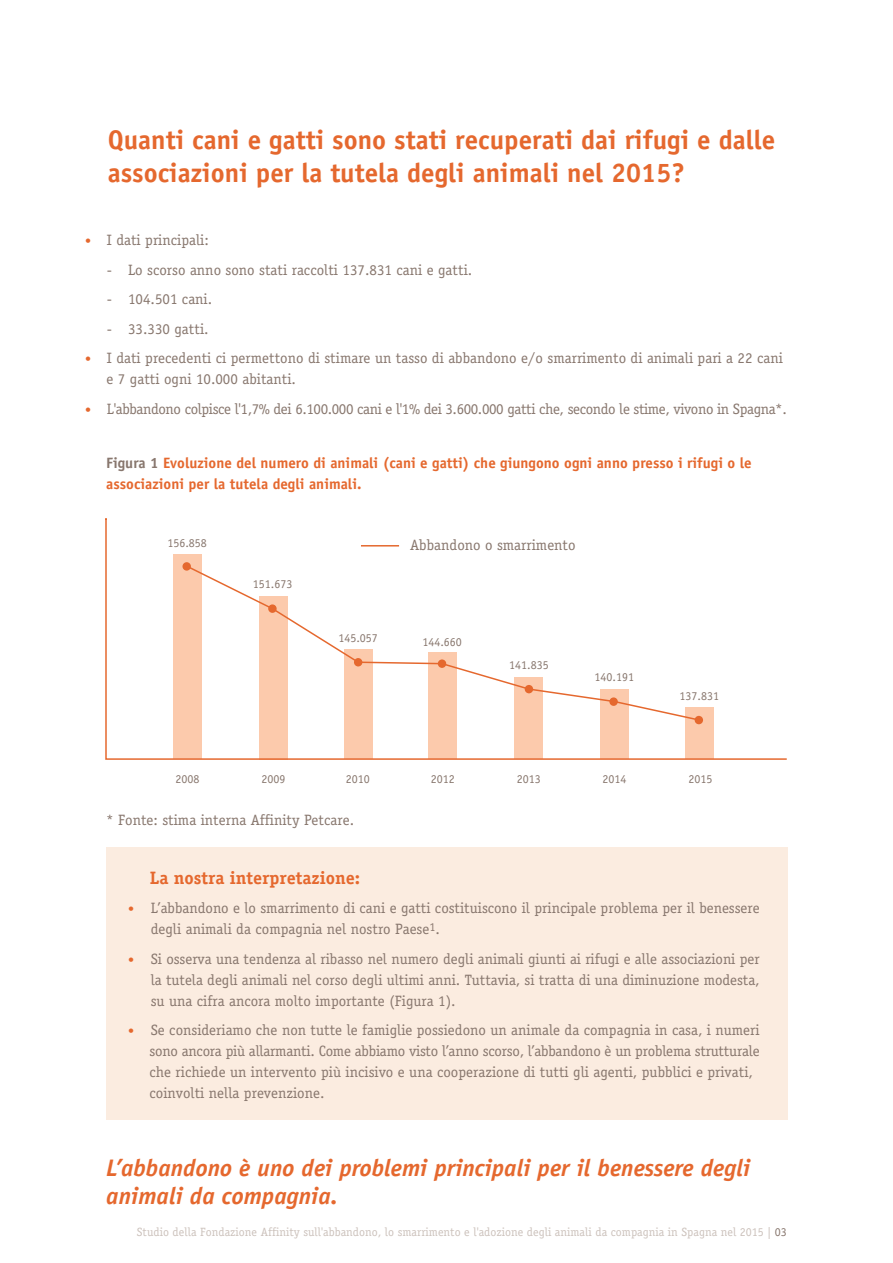
<style>
.page{position:relative;width:893px;height:1263px;background:#fff}
.page>*{position:absolute;margin:0;border:0;box-sizing:border-box;transform-origin:0 0}
.t1{font:700 27px/32.4px "Officina Sans Std";color:#e5682e}
.t2{font:italic 700 24px/28.8px "Officina Sans Std";color:#e5682e}
.t3{font:700 18px "Officina Serif Std";color:#e5682e}
.t4{font:15px/21px "Officina Serif Std";color:#88776e}
.t5{font:700 15px/21px "Officina Sans Std";color:#e5682e}
.t6{font:15px "Officina Serif Std";letter-spacing:-.025em;color:#88776e}
.t7{font:12px "Officina Serif Std";color:#ccc2bc}
.t8{font:12px "Officina Serif Std";color:#88776e}
.s1{font-size:12px;color:#e5682e}
.s2{color:#88776e}
</style>
<div class="page">
<div style="left:106px;top:847px;width:681px;height:272px;background:#fbece0"></div>
<svg style="left:105px;top:518px;width:682px;height:242px"></svg>
<hr style="left:361px;top:545px;width:38px;height:2px;background:#e5682e">
<svg style="left:184px;top:564px;width:517px;height:158px"></svg>
<div style="left:182px;top:562px;width:9px;height:9px;background:#e5682e;border-radius:50%"></div>
<div style="left:268px;top:604px;width:9px;height:9px;background:#e5682e;border-radius:50%"></div>
<div style="left:354px;top:658px;width:8px;height:8px;background:#e5682e;border-radius:50%"></div>
<div style="left:438px;top:659px;width:8px;height:9px;background:#e5682e;border-radius:50%"></div>
<div style="left:525px;top:685px;width:8px;height:8px;background:#e5682e;border-radius:50%"></div>
<div style="left:609px;top:697px;width:9px;height:9px;background:#e5682e;border-radius:50%"></div>
<div style="left:695px;top:716px;width:8px;height:8px;background:#e5682e;border-radius:50%"></div>
<h1 class="t1" style="left:108px;top:126px;width:669px">Quanti cani e gatti sono stati recuperati dai rifugi e dalle associazioni per la tutela degli animali nel 2015?</h1>
<p class="t4" style="left:85px;top:231px;width:125px"><span class="s1">•</span> I dati principali:</p>
<p class="t4" style="left:107px;top:260px;width:367px">- Lo scorso anno sono stati raccolti 137.831 cani e gatti.</p>
<p class="t4" style="left:107px;top:290px;width:107px">- 104.501 cani.</p>
<p class="t4" style="left:107px;top:319px;width:103px">- 33.330 gatti.</p>
<p class="t4" style="left:107px;top:349px;width:678px;text-indent:-21px"><span class="s1">•</span> I dati precedenti ci permettono di stimare un tasso di abbandono e/o smarrimento di animali pari a 22 cani e 7 gatti ogni 10.000 abitanti.</p>
<p class="t6" style="left:85px;top:403px;width:703px"><span class="s1">•</span> L'abbandono colpisce l'1,7% dei 6.100.000 cani e l'1% dei 3.600.000 gatti che, secondo le stime, vivono in Spagna*.</p>
<p class="t5" style="left:106px;top:454px;width:647px"><span class="s2">Figura 1</span> Evoluzione del numero di animali (cani e gatti) che giungono ogni anno presso i rifugi o le associazioni per la tutela degli animali.</p>
<p class="t8" style="left:167px;top:538px;width:41px">156.858</p>
<p class="t8" style="left:253px;top:580px;width:41px">151.673</p>
<p class="t4" style="left:410px;top:535px;width:167px">Abbandono o smarrimento</p>
<p class="t8" style="left:338px;top:633px;width:41px">145.057</p>
<p class="t8" style="left:422px;top:638px;width:41px">144.660</p>
<p class="t8" style="left:509px;top:660px;width:41px">141.835</p>
<p class="t8" style="left:594px;top:673px;width:41px">140.191</p>
<p class="t8" style="left:679px;top:691px;width:41px">137.831</p>
<p class="t8" style="left:175px;top:774px;width:25px">2008</p>
<p class="t8" style="left:261px;top:774px;width:25px">2009</p>
<p class="t8" style="left:346px;top:774px;width:25px">2010</p>
<p class="t8" style="left:431px;top:774px;width:25px">2012</p>
<p class="t8" style="left:517px;top:774px;width:25px">2013</p>
<p class="t8" style="left:602px;top:774px;width:25px">2014</p>
<p class="t8" style="left:688px;top:774px;width:25px">2015</p>
<p class="t4" style="left:106px;top:810px;width:249px">* Fonte: stima interna Affinity Petcare.</p>
<p class="t3" style="left:150px;top:871px;width:212px">La nostra interpretazione:</p>
<p class="t4" style="left:151px;top:899px;width:610px;text-indent:-22px"><span class="s1">•</span> L’abbandono e lo smarrimento di cani e gatti costituiscono il principale problema per il benessere degli animali da compagnia nel nostro Paese<sup>1</sup>.</p>
<p class="t4" style="left:151px;top:949px;width:610px;text-align:justify;text-indent:-22px"><span class="s1">•</span> Si osserva una tendenza al ribasso nel numero degli animali giunti ai rifugi e alle associazioni per la tutela degli animali nel corso degli ultimi anni. Tuttavia, si tratta di una diminuzione modesta, su una cifra ancora molto importante (Figura 1).</p>
<p class="t4" style="left:149px;top:1021px;width:612px;text-indent:-21px"><span class="s1">•</span> Se consideriamo che non tutte le famiglie possiedono un animale da compagnia in casa, i numeri sono ancora più allarmanti. Come abbiamo visto l’anno scorso, l’abbandono è un problema strutturale che richiede un intervento più incisivo e una cooperazione di tutti gli agenti, pubblici e privati, coinvolti nella prevenzione.</p>
<h2 class="t2" style="left:106px;top:1155px;width:645px">L’abbandono è uno dei problemi principali per il benessere degli animali da compagnia.</h2>
<p class="t7" style="left:137px;top:1228px;width:651px">Studio della Fondazione Affinity sull'abbandono, lo smarrimento e l'adozione degli animali da compagnia in Spagna nel 2015 | <span class="s2">03</span></p>
</div>
